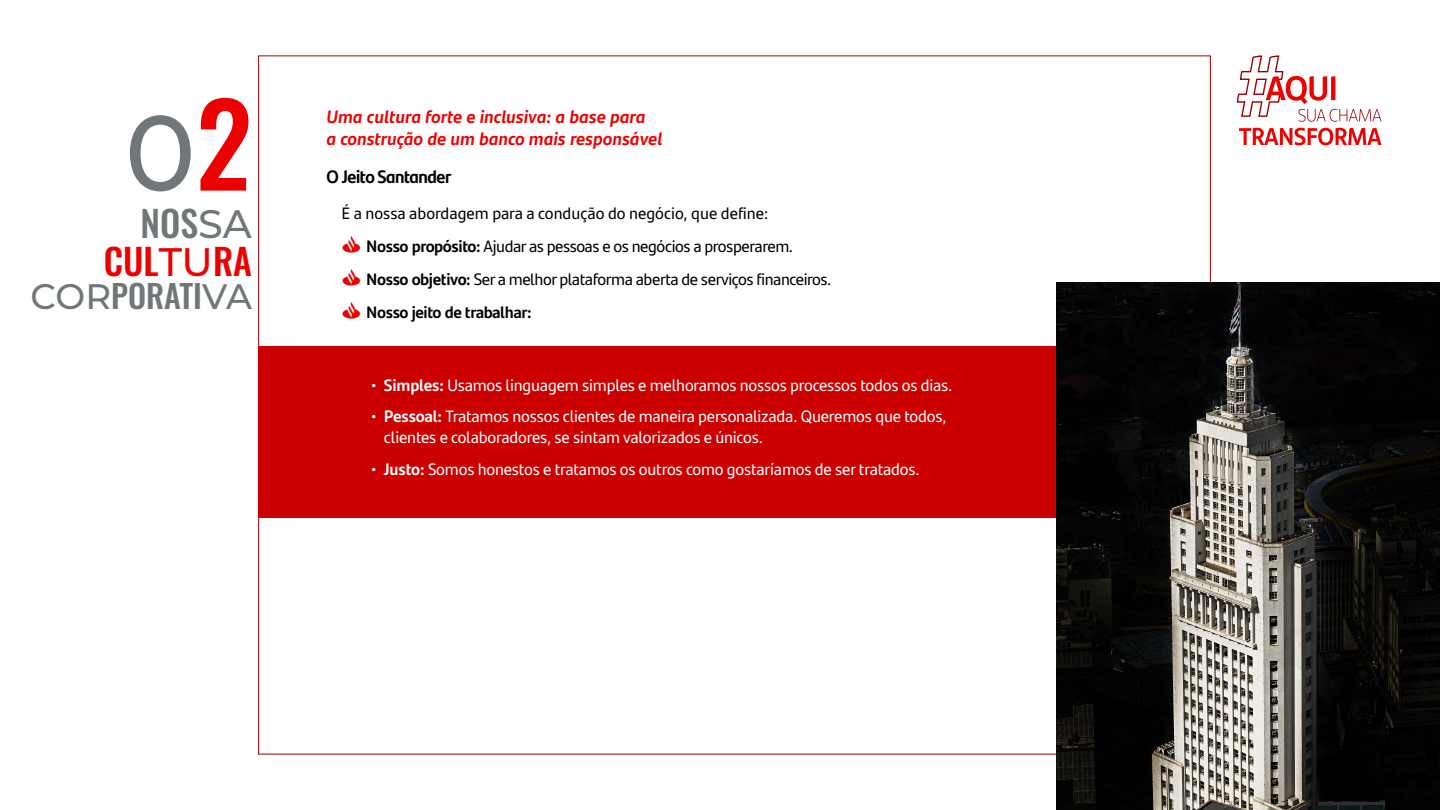
<style>
.page{position:relative;width:1440px;height:810px;background:#fff}
.page>*{position:absolute;margin:0;border:0;box-sizing:border-box;transform-origin:0 0}
.t1{font:500 106.5px "Montserrat";color:#6f7779}
.t2{font:500 36px/37.5px "Oswald";color:#ec0000;text-align:right}
.t3{font:500 32.1px "Oswald";color:#6f7779}
.t4{font:italic 700 18px/22.5px "Santander Text";color:#ec0000}
.t5{font:700 18px "Santander Headline";letter-spacing:-.025em;color:#000}
.t6{font:16.5px/21px "Santander Text";letter-spacing:-.01em;color:#fff}
.t7{font:16.5px/33px "Santander Text";letter-spacing:-.025em;color:#000}
.s1{font-family:"Oswald";font-size:113.25px;color:#ec0000}
.s2{color:#6f7779}
.s3{font-family:"Montserrat";font-size:39.75px;color:#6f7779}
.s4{font-family:"Montserrat";font-size:39.75px}
.s5{font-family:"Montserrat";font-size:35.47px}
.s6{font-weight:700;color:#ec0000}
.s7{font-weight:700}
</style>
<div class="page">
<svg style="left:1239px;top:128px;width:143px;height:17px"></svg>
<svg style="left:1236px;top:55px;width:146px;height:67px"></svg>
<div style="left:258px;top:347px;width:920px;height:171px;background:#c00"></div>
<img style="left:1056px;top:282px;width:384px;height:528px">
<h1 class="t1" style="left:125px;top:78px;width:129px">0<span class="s1">2</span></h1>
<h2 class="t2" style="left:104px;top:207px;width:150px"><span class="s2">NOS</span><span class="s3">SA<br></span>CUL<span class="s4">TU</span>RA</h2>
<h3 class="t3" style="left:31px;top:279px;width:223px"><span class="s5">COR</span>PORATI<span class="s5">VA</span></h3>
<p class="t4" style="left:327px;top:104px;width:338px">Uma cultura forte e inclusiva: a base para<br>a construção de um banco mais responsável</p>
<p class="t5" style="left:327px;top:162px;width:126px">O Jeito Santander</p>
<p class="t7" style="left:342px;top:195px;width:491px">É a nossa abordagem para a condução do negócio, que define:<br><span class="s6">!L</span> <span class="s7">Nosso propósito:</span> Ajudar as pessoas e os negócios a prosperarem.<br><span class="s6">!L</span> <span class="s7">Nosso objetivo:</span> Ser a melhor plataforma aberta de serviços financeiros. <span class="s6">!L</span> <span class="s7">Nosso jeito de trabalhar:</span></p>
<p class="t6" style="left:370px;top:374px;width:583px">• <span class="s7">Simples:</span> Usamos linguagem simples e melhoramos nossos processos todos os dias.</p>
<p class="t6" style="left:384px;top:405px;width:564px;text-indent:-13px">• <span class="s7">Pessoal:</span> Tratamos nossos clientes de maneira personalizada. Queremos que todos, clientes e colaboradores, se sintam valorizados e únicos.</p>
<p class="t6" style="left:370px;top:458px;width:551px">• <span class="s7">Justo:</span> Somos honestos e tratamos os outros como gostaríamos de ser tratados.</p>
</div>
